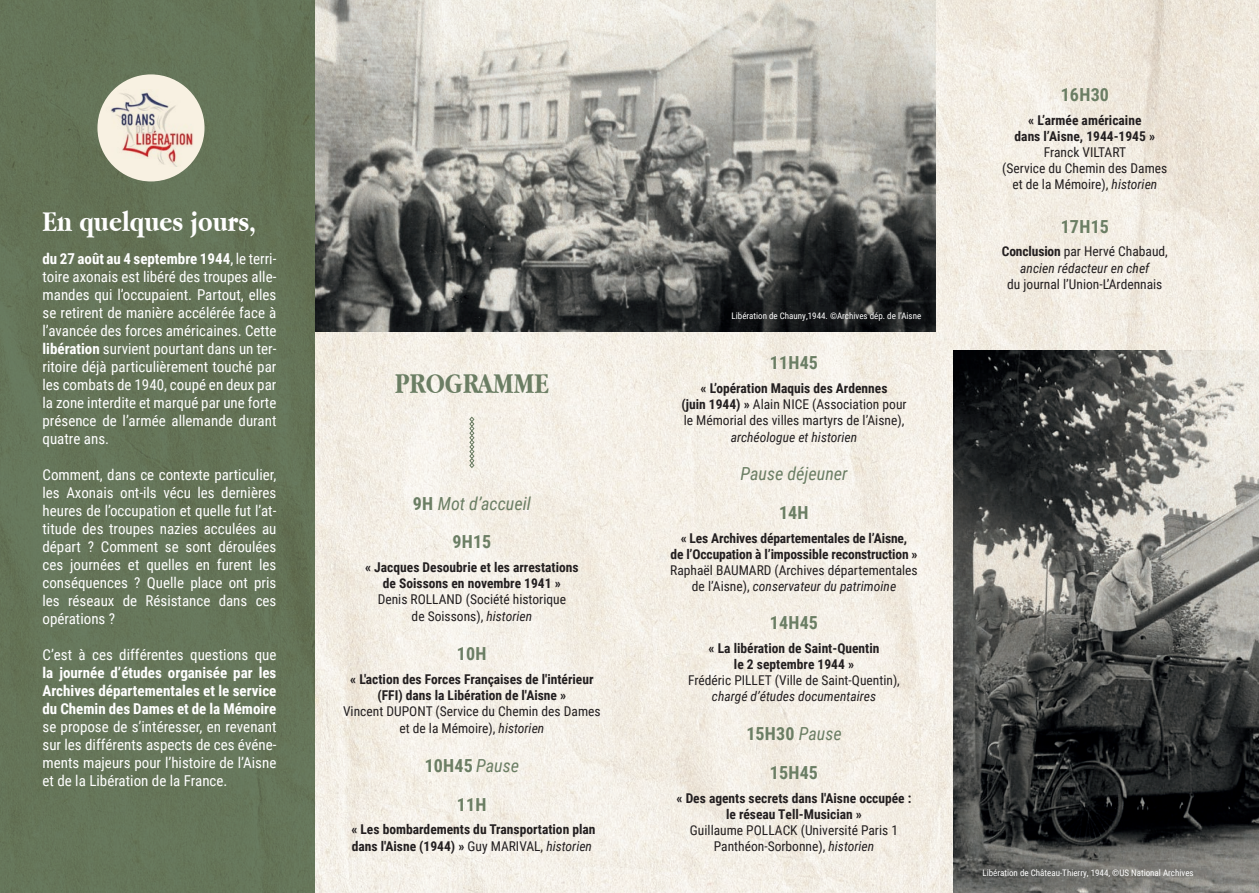
<style>
.page{position:relative;width:1259px;height:893px;background:#fff}
.page>*{position:absolute;margin:0;border:0;box-sizing:border-box;transform-origin:0 0}
.t1{font:700 30px "Apple Garamond";color:#fff}
.t2{font:700 30px "Apple Garamond";color:#6b7e64}
.t3{font:700 18px "Roboto Condensed";letter-spacing:.015em;color:#6b7e64}
.t4{font:italic 18px "Roboto Condensed";color:#6b7e64}
.t5{font:15px/18px "Roboto Condensed";color:#fff;text-align:justify}
.t6{font:13.5px/16.2px "Roboto Condensed";color:#231f20;text-align:center}
.t7{font:700 13.5px/16.2px "Roboto Condensed";color:#231f20;text-align:center}
.t8{font:italic 13.5px "Roboto Condensed";color:#231f20}
.t9{font:9px "Roboto Condensed";color:#fff}
.s1{font-weight:700}
.s2{font-weight:700;font-style:normal}
.s3{font-style:italic}
.s4{font-weight:400;font-style:italic}
.s5{font-weight:400}
</style>
<div class="page">
<img style="left:315px;top:0;width:944px;height:893px">
<div style="left:0;top:0;width:315px;height:893px;background:#657458"></div>
<svg style="left:469px;top:417px;width:5px;height:51px"></svg>
<div style="left:97px;top:74px;width:107px;height:107px;background:#f8f1e2;border-radius:50%"></div>
<img style="left:102px;top:89px;width:102px;height:77px">
<div style="left:718px;top:298px;width:216px;height:35px;background:#231f20;opacity:.75"></div>
<div style="left:969px;top:856px;width:237px;height:34px;background:#231f20;opacity:.75"></div>
<p class="t1" style="left:43px;top:204px;width:215px">En quelques jours,</p>
<p class="t5" style="left:43px;top:249px;width:235px"><span class="s1">du 27 août au 4 septembre 1944</span>, le terri&shy;toire axonais est libéré des troupes alle&shy;mandes qui l’occupaient. Partout, elles se retirent de manière accélérée face à l’avancée des forces américaines. Cette <span class="s1">libération</span> survient pourtant dans un ter&shy;ritoire déjà particulièrement touché par les combats de 1940, coupé en deux par la zone interdite et marqué par une forte présence de l’armée allemande durant quatre ans.</p>
<p class="t5" style="left:43px;top:465px;width:235px">Comment, dans ce contexte particulier, les Axonais ont-ils vécu les dernières heures de l’occupation et quelle fut l’at&shy;titude des troupes nazies acculées au départ ? Comment se sont déroulées ces journées et quelles en furent les conséquences ? Quelle place ont pris les réseaux de Résistance dans ces opérations ?</p>
<p class="t5" style="left:43px;top:645px;width:235px">C’est à ces différentes questions que <span class="s1">la journée d’études organisée par les Archives départementales et le service du Chemin des Dames et de la Mémoire </span>se propose de s’intéresser, en revenant sur les différents aspects de ces événe&shy;ments majeurs pour l’histoire de l’Aisne et de la Libération de la France.</p>
<p class="t2" style="left:395px;top:367px;width:156px">PROGRAMME</p>
<p class="t4" style="left:413px;top:490px;width:119px"><span class="s2">9H</span> Mot d’accueil</p>
<p class="t3" style="left:452px;top:529px;width:40px">9H15</p>
<p class="t7" style="left:365px;top:559px;width:215px">« Jacques Desoubrie et les arrestations</p>
<p class="t7" style="left:383px;top:575px;width:179px">de Soissons en novembre 1941 »</p>
<p class="t6" style="left:378px;top:591px;width:190px">Denis ROLLAND (Société historique</p>
<p class="t6" style="left:412px;top:608px;width:122px">de Soissons), <span class="s3">historien</span></p>
<p class="t3" style="left:457px;top:641px;width:31px">10H</p>
<p class="t7" style="left:350px;top:670px;width:245px">« L'action des Forces Françaises de l'intérieur (FFI) dans la Libération de l'Aisne »</p>
<p class="t6" style="left:343px;top:702px;width:259px;line-height:17.1px">Vincent DUPONT (Service du Chemin des Dames et de la Mémoire), <span class="s3">historien</span></p>
<p class="t3" style="left:425px;top:753px;width:96px">10H45 <span class="s4">Pause</span></p>
<p class="t3" style="left:457px;top:792px;width:31px">11H</p>
<p class="t7" style="left:351px;top:821px;width:246px;text-align:left">« Les bombardements du Transportation plan dans l'Aisne (1944) » <span class="s5">Guy MARIVAL,</span> <span class="s4">historien</span></p>
<p class="t9" style="left:731px;top:309px;width:191px">Libération de Chauny,1944. ©Archives dép. de l’Aisne</p>
<p class="t3" style="left:770px;top:350px;width:50px">11H45</p>
<p class="t7" style="left:700px;top:380px;width:188px">« L’opération Maquis des Ardennes</p>
<p class="t6" style="left:681px;top:396px;width:227px;text-align:left"><span class="s1">(juin 1944) »</span> Alain NICE (Association pour le Mémorial des villes martyrs de l’Aisne),</p>
<p class="t8" style="left:731px;top:427px;width:128px">archéologue et historien</p>
<p class="t4" style="left:740px;top:461px;width:109px">Pause déjeuner</p>
<p class="t3" style="left:779px;top:500px;width:31px">14H</p>
<p class="t7" style="left:670px;top:529px;width:248px">« Les Archives départementales de l’Aisne,<br>de l’Occupation à l’impossible reconstruction »</p>
<p class="t6" style="left:670px;top:562px;width:249px">Raphaël BAUMARD (Archives départementales de l’Aisne), <span class="s3">conservateur du patrimoine</span></p>
<p class="t3" style="left:770px;top:610px;width:50px">14H45</p>
<p class="t7" style="left:708px;top:639px;width:172px">« La libération de Saint-Quentin le 2 septembre 1944 »</p>
<p class="t6" style="left:688px;top:672px;width:213px">Frédéric PILLET (Ville de Saint-Quentin), <span class="s3">chargé d’études documentaires</span></p>
<p class="t3" style="left:746px;top:721px;width:97px">15H30 <span class="s4">Pause</span></p>
<p class="t3" style="left:770px;top:760px;width:50px">15H45</p>
<p class="t7" style="left:676px;top:789px;width:236px">« Des agents secrets dans l'Aisne occupée :</p>
<p class="t7" style="left:726px;top:805px;width:137px">le réseau Tell-Musician »</p>
<p class="t6" style="left:690px;top:822px;width:210px">Guillaume POLLACK (Université Paris 1</p>
<p class="t6" style="left:714px;top:838px;width:162px">Panthéon-Sorbonne), <span class="s3">historien</span></p>
<p class="t3" style="left:1060px;top:82px;width:50px">16H30</p>
<p class="t7" style="left:1014px;top:111px;width:142px">« L’armée américaine dans l’Aisne, 1944-1945 »</p>
<p class="t6" style="left:1002px;top:144px;width:167px">Franck VILTART<br>(Service du Chemin des Dames et de la Mémoire), <span class="s3">historien</span></p>
<p class="t3" style="left:1060px;top:214px;width:50px">17H15</p>
<p class="t6" style="left:1001px;top:243px;width:168px"><span class="s1">Conclusion</span> par Hervé Chabaud,</p>
<p class="t6" style="left:1007px;top:259px;width:157px"><span class="s3">ancien rédacteur en chef<br></span>du journal l’Union-L’Ardennais</p>
<p class="t9" style="left:982px;top:867px;width:213px">Libération de Château-Thierry, 1944, ©US National Archives</p>
</div>
